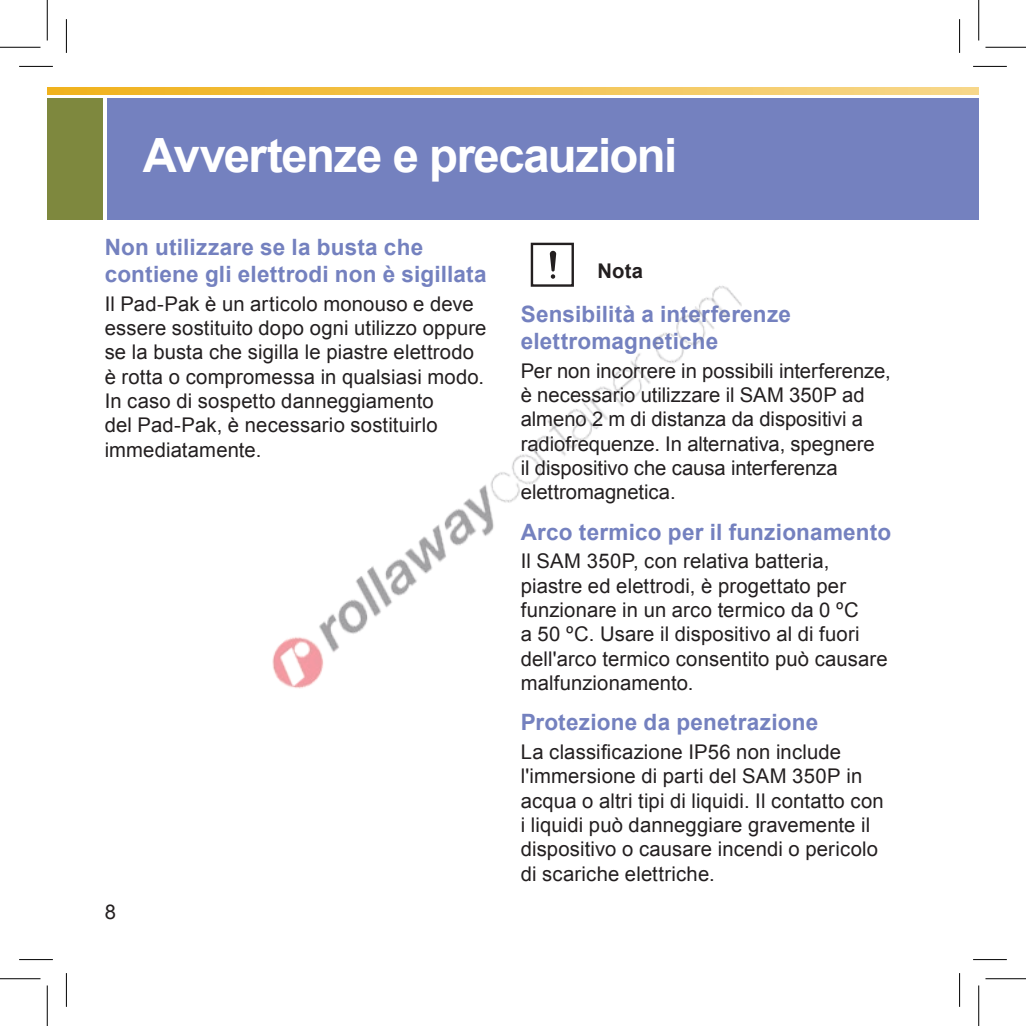
<style>
.page{position:relative;width:1026px;height:1026px;background:#fff}
.page>*{position:absolute;margin:0;border:0;box-sizing:border-box;transform-origin:0 0}
.t1{font:700 47.25px "Arial";letter-spacing:-.03em;color:#fff}
.t2{font:700 22.5px/27px "Arial";letter-spacing:.01em;color:#7481bf}
.t3{font:20.25px/24.3px "Arial";letter-spacing:.005em;color:#231f20}
.t4{font:700 20.25px "Arial";color:#231f20}
</style>
<div class="page">
<div style="left:107px;top:98px;width:871px;height:121px;background:#7481bf"></div>
<svg style="left:47px;top:87px;width:931px;height:8px;background:#f3c453"></svg>
<div style="left:47px;top:98px;width:55px;height:121px;background:#7e883e"></div>
<hr style="left:19px;top:66px;width:34px;height:1px;background:#000">
<hr style="left:973px;top:66px;width:34px;height:1px;background:#000">
<hr style="left:19px;top:959px;width:34px;height:1px;background:#000">
<hr style="left:973px;top:959px;width:34px;height:1px;background:#000">
<hr style="left:66px;top:19px;width:1px;height:34px;background:#000">
<hr style="left:66px;top:973px;width:1px;height:34px;background:#000">
<hr style="left:959px;top:19px;width:1px;height:34px;background:#000">
<hr style="left:959px;top:973px;width:1px;height:34px;background:#000">
<hr style="left:0;top:47px;width:40px;height:1px;background:#000">
<hr style="left:985px;top:47px;width:41px;height:1px;background:#000">
<hr style="left:0;top:978px;width:40px;height:1px;background:#000">
<hr style="left:985px;top:978px;width:41px;height:1px;background:#000">
<hr style="left:47px;top:0;width:1px;height:40px;background:#000">
<hr style="left:47px;top:985px;width:1px;height:41px;background:#000">
<hr style="left:978px;top:0;width:1px;height:40px;background:#000">
<hr style="left:978px;top:985px;width:1px;height:41px;background:#000">
<img style="left:192px;top:219px;width:641px;height:470px">
<h1 class="t1" style="left:143px;top:124px;width:536px">Avvertenze e precauzioni</h1>
<p class="t2" style="left:105px;top:234px;width:383px">Non utilizzare se la busta che contiene gli elettrodi non è sigillata</p>
<p class="t3" style="left:105px;top:292px;width:383px">Il Pad-Pak è un articolo monouso e deve essere sostituito dopo ogni utilizzo oppure se la busta che sigilla le piastre elettrodo è rotta o compromessa in qualsiasi modo.<br>In caso di sospetto danneggiamento<br>del Pad-Pak, è necessario sostituirlo immediatamente.</p>
<p class="t3" style="left:105px;top:899px;width:13px">8</p>
<p class="t4" style="left:597px;top:257px;width:47px">Nota</p>
<p class="t2" style="left:521px;top:301px;width:272px">Sensibilità a interferenze elettromagnetiche</p>
<p class="t3" style="left:521px;top:359px;width:371px">Per non incorrere in possibili interferenze, è necessario utilizzare il SAM 350P ad almeno 2 m di distanza da dispositivi a radiofrequenze. In alternativa, spegnere<br>il dispositivo che causa interferenza elettromagnetica.</p>
<p class="t2" style="left:521px;top:519px;width:372px">Arco termico per il funzionamento</p>
<p class="t3" style="left:521px;top:549px;width:368px">Il SAM 350P, con relativa batteria, piastre ed elettrodi, è progettato per funzionare in un arco termico da 0 ºC<br>a 50 ºC. Usare il dispositivo al di fuori dell'arco termico consentito può causare malfunzionamento.</p>
<p class="t2" style="left:521px;top:709px;width:299px">Protezione da penetrazione</p>
<p class="t3" style="left:521px;top:740px;width:364px">La classificazione IP56 non include l'immersione di parti del SAM 350P in acqua o altri tipi di liquidi. Il contatto con i liquidi può danneggiare gravemente il dispositivo o causare incendi o pericolo di scariche elettriche.</p>
</div>
